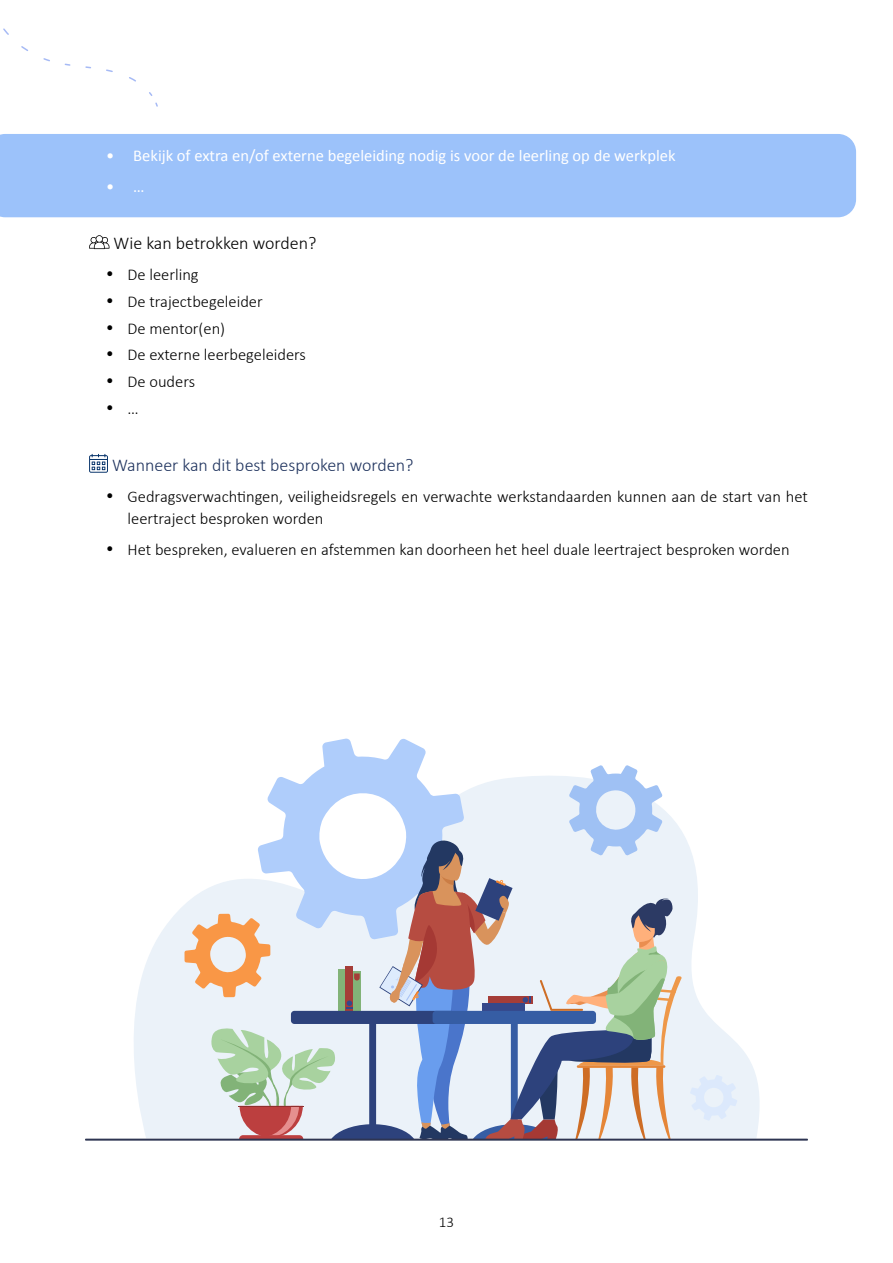
<style>
.page{position:relative;width:893px;height:1263px;background:#fff}
.page>*{position:absolute;margin:0;border:0;box-sizing:border-box;transform-origin:0 0}
.t1{font:300 18px "Calibri";color:#1f335e}
.t2{font:300 18px "Calibri";color:#000}
.t3{font:300 16.5px/22.5px "Calibri";color:#000}
.t4{font:16.5px "Calibri";color:#fff}
.t5{font:300 15px "Calibri";color:#000}
</style>
<div class="page">
<div style="left:0;top:134px;width:856px;height:83px;background:#9cc2fa"></div>
<svg style="left:134px;top:832px;width:626px;height:306px"></svg>
<svg style="left:690px;top:1075px;width:47px;height:45px;background:#e3edfa"></svg>
<hr style="left:85px;top:1138px;width:723px;height:2px;background:#2e3552">
<svg style="left:184px;top:738px;width:498px;height:401px"></svg>
<svg style="left:3px;top:28px;width:155px;height:79px"></svg>
<svg style="left:89px;top:235px;width:21px;height:14px"></svg>
<svg style="left:89px;top:454px;width:19px;height:19px"></svg>
<p class="t4" style="left:106px;top:144px;width:571px">• Bekijk of extra en/of externe begeleiding nodig is voor de leerling op de werkplek</p>
<p class="t4" style="left:106px;top:175px;width:40px">• …</p>
<p class="t2" style="left:114px;top:232px;width:204px">Wie kan betrokken worden?</p>
<p class="t3" style="left:106px;top:263px;width:94px">• De leerling</p>
<p class="t3" style="left:106px;top:290px;width:158px">• De trajectbegeleider</p>
<p class="t3" style="left:106px;top:317px;width:120px">• De mentor(en)</p>
<p class="t3" style="left:106px;top:343px;width:201px">• De externe leerbegeleiders</p>
<p class="t3" style="left:106px;top:370px;width:90px">• De ouders</p>
<p class="t3" style="left:106px;top:397px;width:34px">• …</p>
<p class="t1" style="left:112px;top:454px;width:303px">Wanneer kan dit best besproken worden?</p>
<p class="t3" style="left:128px;top:485px;width:682px;text-indent:-21px">• Gedragsverwachtingen, veiligheidsregels en verwachte werkstandaarden kunnen aan de start van het leertraject besproken worden</p>
<p class="t3" style="left:106px;top:538px;width:685px">• Het bespreken, evalueren en afstemmen kan doorheen het heel duale leertraject besproken worden</p>
<p class="t5" style="left:439px;top:1212px;width:17px">13</p>
</div>
